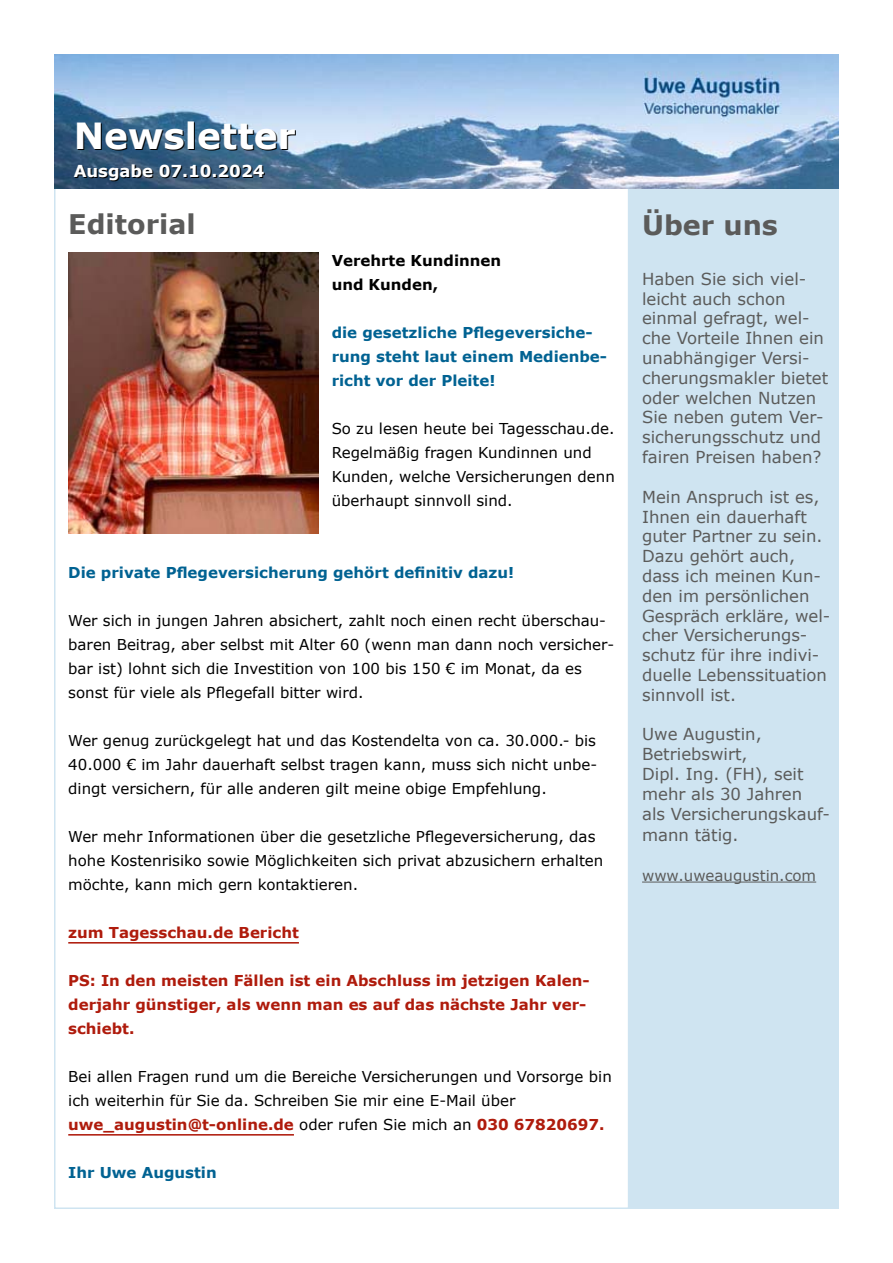
<style>
.page{position:relative;width:893px;height:1263px;background:#fff}
.page>*{position:absolute;margin:0;border:0;box-sizing:border-box;transform-origin:0 0}
.t1{font:700 36px "Verdana";color:#fff}
.t2{font:700 27px "Verdana";color:#5b5b5a}
.t3{font:16.5px/19.8px "Verdana";color:#5b5b5a}
.t4{font:700 16.5px "Verdana";color:#fff}
.t5{font:15px/24px "Verdana";color:#000}
.t6{font:700 15px/24px "Verdana";color:#006292}
.t7{font:700 15px/24px "Verdana";color:#af1b0c}
.t8{font:700 15px/24px "Verdana";color:#000}
.t9{font:15px "Verdana";color:#5b5b5a}
.s1{font-weight:700;color:#af1b0c}
</style>
<div class="page">
<hr style="left:68px;top:942px;width:231px;height:1px;background:#af1b0c">
<hr style="left:68px;top:1134px;width:226px;height:1px;background:#af1b0c">
<div style="left:629px;top:189px;width:210px;height:1020px;background:#cfe4f1"></div>
<hr style="left:642px;top:882px;width:174px;height:1px;background:#5b5b5a">
<img style="left:54px;top:54px;width:785px;height:135px">
<img style="left:68px;top:252px;width:251px;height:282px">
<h1 class="t1" style="left:74px;top:110px;width:223px">Newsletter</h1>
<p class="t4" style="left:74px;top:160px;width:192px">Ausgabe 07.10.2024</p>
<h2 class="t2" style="left:68px;top:205px;width:129px">Editorial</h2>
<p class="t8" style="left:332px;top:248px;width:171px">Verehrte Kundinnen und Kunden,</p>
<p class="t6" style="left:332px;top:320px;width:277px">die gesetzliche Pflegeversiche&shy;rung steht laut einem Medienbe&shy;richt vor der Pleite!</p>
<p class="t5" style="left:332px;top:417px;width:285px">So zu lesen heute bei Tagesschau.de.<br>Regelmäßig fragen Kundinnen und Kunden, welche Versicherungen denn überhaupt sinnvoll sind.</p>
<p class="t6" style="left:68px;top:560px;width:447px">Die private Pflegeversicherung gehört definitiv dazu!</p>
<p class="t5" style="left:68px;top:609px;width:547px">Wer sich in jungen Jahren absichert, zahlt noch einen recht überschau&shy;baren Beitrag, aber selbst mit Alter 60 (wenn man dann noch versicher&shy;bar ist) lohnt sich die Investition von 100 bis 150 € im Monat, da es sonst für viele als Pflegefall bitter wird.</p>
<p class="t5" style="left:68px;top:729px;width:530px;text-align:justify">Wer genug zurückgelegt hat und das Kostendelta von ca. 30.000.- bis 40.000 € im Jahr dauerhaft selbst tragen kann, muss sich nicht unbe&shy;dingt versichern, für alle anderen gilt meine obige Empfehlung.</p>
<p class="t5" style="left:68px;top:825px;width:537px">Wer mehr Informationen über die gesetzliche Pflegeversicherung, das hohe Kostenrisiko sowie Möglichkeiten sich privat abzusichern erhalten möchte, kann mich gern kontaktieren.</p>
<p class="t7" style="left:68px;top:920px;width:232px">zum Tagesschau.de Bericht</p>
<p class="t7" style="left:68px;top:968px;width:523px">PS: In den meisten Fällen ist ein Abschluss im jetzigen Kalen&shy;derjahr günstiger, als wenn man es auf das nächste Jahr ver&shy;schiebt.</p>
<p class="t5" style="left:68px;top:1065px;width:545px">Bei allen Fragen rund um die Bereiche Versicherungen und Vorsorge bin ich weiterhin für Sie da. Schreiben Sie mir eine E-Mail über <span class="s1">uwe_augustin@t-online.de</span> oder rufen Sie mich an <span class="s1">030 67820697.</span></p>
<p class="t6" style="left:68px;top:1160px;width:150px">Ihr Uwe Augustin</p>
<h2 class="t2" style="left:642px;top:206px;width:137px">Über uns</h2>
<p class="t3" style="left:642px;top:269px;width:188px">Haben Sie sich viel&shy;leicht auch schon einmal gefragt, wel&shy;che Vorteile Ihnen ein unabhängiger Versi&shy;cherungsmakler bietet oder welchen Nutzen<br>Sie neben gutem Ver&shy;sicherungsschutz und fairen Preisen haben?</p>
<p class="t3" style="left:642px;top:487px;width:190px">Mein Anspruch ist es,<br>Ihnen ein dauerhaft guter Partner zu sein.<br>Dazu gehört auch, dass ich meinen Kun&shy;den im persönlichen<br>Gespräch erkläre, wel&shy;cher Versicherungs&shy;schutz für ihre indivi&shy;duelle Lebenssituation sinnvoll ist.</p>
<p class="t3" style="left:642px;top:724px;width:189px">Uwe Augustin,<br>Betriebswirt,<br>Dipl. Ing. (FH), seit mehr als 30 Jahren<br>als Versicherungskauf-</p>
<p class="t3" style="left:642px;top:825px;width:98px">mann tätig.</p>
<p class="t9" style="left:642px;top:865px;width:176px">www.uweaugustin.com</p>
</div>
